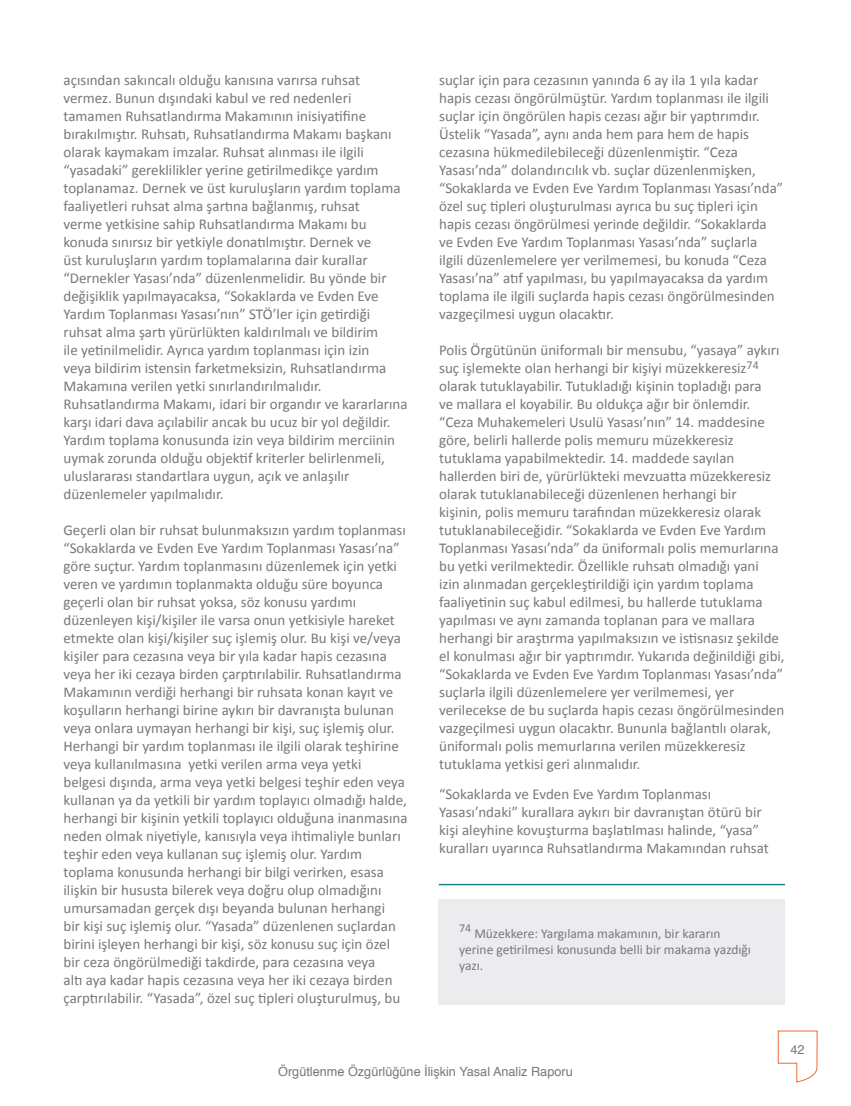
<style>
.page{position:relative;width:851px;height:1106px;background:#fff}
.page>*{position:absolute;margin:0;border:0;box-sizing:border-box;transform-origin:0 0}
.t1{font:15px/18px "Calibri";color:#76787b}
.t2{font:13.5px/16.2px "Calibri";color:#76787b}
.t3{font:12.75px "Helvetica";color:#76787b}
</style>
<div class="page">
<svg style="left:777px;top:1030px;width:41px;height:53px"></svg>
<div style="left:438px;top:899px;width:346px;height:105px;background:#ececee"></div>
<hr style="left:439px;top:883px;width:345px;height:2px;background:#198589">
<p class="t1" style="left:63px;top:71px;width:345px">açısından sakıncalı olduğu kanısına varırsa ruhsat vermez. Bunun dışındaki kabul ve red nedenleri tamamen Ruhsatlandırma Makamının inisiyatifine bırakılmıştır. Ruhsatı, Ruhsatlandırma Makamı başkanı olarak kaymakam imzalar. Ruhsat alınması ile ilgili “yasadaki” gereklilikler yerine getirilmedikçe yardım toplanamaz. Dernek ve üst kuruluşların yardım toplama faaliyetleri ruhsat alma şartına bağlanmış, ruhsat<br>verme yetkisine sahip Ruhsatlandırma Makamı bu konuda sınırsız bir yetkiyle donatılmıştır. Dernek ve<br>üst kuruluşların yardım toplamalarına dair kurallar “Dernekler Yasası’nda” düzenlenmelidir. Bu yönde bir değişiklik yapılmayacaksa, “Sokaklarda ve Evden Eve Yardım Toplanması Yasası’nın” STÖ’ler için getirdiği ruhsat alma şartı yürürlükten kaldırılmalı ve bildirim<br>ile yetinilmelidir. Ayrıca yardım toplanması için izin<br>veya bildirim istensin farketmeksizin, Ruhsatlandırma Makamına verilen yetki sınırlandırılmalıdır.<br>Ruhsatlandırma Makamı, idari bir organdır ve kararlarına karşı idari dava açılabilir ancak bu ucuz bir yol değildir.<br>Yardım toplama konusunda izin veya bildirim merciinin uymak zorunda olduğu objektif kriterler belirlenmeli, uluslararası standartlara uygun, açık ve anlaşılır düzenlemeler yapılmalıdır.</p>
<p class="t1" style="left:63px;top:521px;width:345px">Geçerli olan bir ruhsat bulunmaksızın yardım toplanması “Sokaklarda ve Evden Eve Yardım Toplanması Yasası’na” göre suçtur. Yardım toplanmasını düzenlemek için yetki veren ve yardımın toplanmakta olduğu süre boyunca geçerli olan bir ruhsat yoksa, söz konusu yardımı düzenleyen kişi/kişiler ile varsa onun yetkisiyle hareket etmekte olan kişi/kişiler suç işlemiş olur. Bu kişi ve/veya kişiler para cezasına veya bir yıla kadar hapis cezasına veya her iki cezaya birden çarptırılabilir. Ruhsatlandırma Makamının verdiği herhangi bir ruhsata konan kayıt ve koşulların herhangi birine aykırı bir davranışta bulunan veya onlara uymayan herhangi bir kişi, suç işlemiş olur.<br>Herhangi bir yardım toplanması ile ilgili olarak teşhirine veya kullanılmasına yetki verilen arma veya yetki belgesi dışında, arma veya yetki belgesi teşhir eden veya kullanan ya da yetkili bir yardım toplayıcı olmadığı halde, herhangi bir kişinin yetkili toplayıcı olduğuna inanmasına neden olmak niyetiyle, kanısıyla veya ihtimaliyle bunları teşhir eden veya kullanan suç işlemiş olur. Yardım toplama konusunda herhangi bir bilgi verirken, esasa ilişkin bir hususta bilerek veya doğru olup olmadığını umursamadan gerçek dışı beyanda bulunan herhangi<br>bir kişi suç işlemiş olur. “Yasada” düzenlenen suçlardan birini işleyen herhangi bir kişi, söz konusu suç için özel bir ceza öngörülmediği takdirde, para cezasına veya<br>altı aya kadar hapis cezasına veya her iki cezaya birden çarptırılabilir. “Yasada”, özel suç tipleri oluşturulmuş, bu</p>
<p class="t1" style="left:439px;top:71px;width:345px">suçlar için para cezasının yanında 6 ay ila 1 yıla kadar hapis cezası öngörülmüştür. Yardım toplanması ile ilgili suçlar için öngörülen hapis cezası ağır bir yaptırımdır.<br>Üstelik “Yasada”, aynı anda hem para hem de hapis cezasına hükmedilebileceği düzenlenmiştir. “Ceza Yasası’nda” dolandırıcılık vb. suçlar düzenlenmişken, “Sokaklarda ve Evden Eve Yardım Toplanması Yasası’nda” özel suç tipleri oluşturulması ayrıca bu suç tipleri için hapis cezası öngörülmesi yerinde değildir. “Sokaklarda ve Evden Eve Yardım Toplanması Yasası’nda” suçlarla ilgili düzenlemelere yer verilmemesi, bu konuda “Ceza Yasası’na” atıf yapılması, bu yapılmayacaksa da yardım toplama ile ilgili suçlarda hapis cezası öngörülmesinden vazgeçilmesi uygun olacaktır.</p>
<p class="t1" style="left:439px;top:341px;width:347px">Polis Örgütünün üniformalı bir mensubu, “yasaya” aykırı suç işlemekte olan herhangi bir kişiyi müzekkeresiz<sup>74 </sup>olarak tutuklayabilir. Tutukladığı kişinin topladığı para<br>ve mallara el koyabilir. Bu oldukça ağır bir önlemdir. “Ceza Muhakemeleri Usulü Yasası’nın” 14. maddesine göre, belirli hallerde polis memuru müzekkeresiz tutuklama yapabilmektedir. 14. maddede sayılan hallerden biri de, yürürlükteki mevzuatta müzekkeresiz olarak tutuklanabileceği düzenlenen herhangi bir<br>kişinin, polis memuru tarafından müzekkeresiz olarak tutuklanabileceğidir. “Sokaklarda ve Evden Eve Yardım Toplanması Yasası’nda” da üniformalı polis memurlarına bu yetki verilmektedir. Özellikle ruhsatı olmadığı yani<br>izin alınmadan gerçekleştirildiği için yardım toplama faaliyetinin suç kabul edilmesi, bu hallerde tutuklama yapılması ve aynı zamanda toplanan para ve mallara herhangi bir araştırma yapılmaksızın ve istisnasız şekilde el konulması ağır bir yaptırımdır. Yukarıda değinildiği gibi, “Sokaklarda ve Evden Eve Yardım Toplanması Yasası’nda” suçlarla ilgili düzenlemelere yer verilmemesi, yer verilecekse de bu suçlarda hapis cezası öngörülmesinden vazgeçilmesi uygun olacaktır. Bununla bağlantılı olarak, üniformalı polis memurlarına verilen müzekkeresiz tutuklama yetkisi geri alınmalıdır.</p>
<p class="t1" style="left:439px;top:785px;width:331px">“Sokaklarda ve Evden Eve Yardım Toplanması Yasası’ndaki” kurallara aykırı bir davranıştan ötürü bir kişi aleyhine kovuşturma başlatılması halinde, “yasa” kuralları uyarınca Ruhsatlandırma Makamından ruhsat</p>
<p class="t2" style="left:459px;top:925px;width:293px"><sup>74</sup> Müzekkere: Yargılama makamının, bir kararın yerine getirilmesi konusunda belli bir makama yazdığı yazı.</p>
<p class="t3" style="left:790px;top:1039px;width:16px">42</p>
<p class="t3" style="left:278px;top:1061px;width:296px">Örgütlenme Özgürlüğüne İlişkin Yasal Analiz Raporu</p>
</div>
